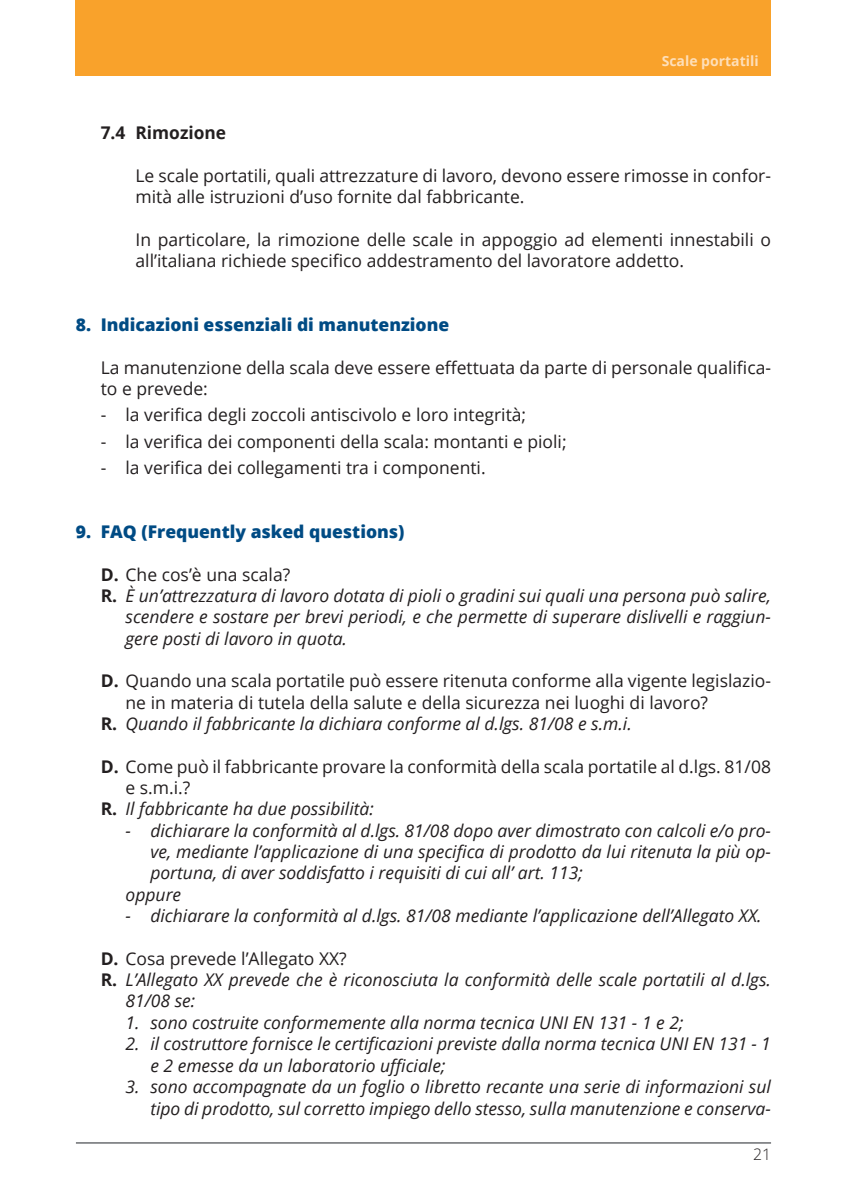
<style>
.page{position:relative;width:847px;height:1194px;background:#fff}
.page>*{position:absolute;margin:0;border:0;box-sizing:border-box;transform-origin:0 0}
.t1{font:italic 17.5px/21.3px "Open Sans";color:#231f20}
.t2{font:17.5px/21.3px "Open Sans";color:#231f20}
.t3{font:800 17.5px "Open Sans";color:#004b84}
.t4{font:700 17.5px "Open Sans";color:#231f20}
.t5{font:300 15.75px "Open Sans";color:#231f20}
.t6{font:700 14px "Open Sans";color:#fedfb9}
.s1{font-weight:700}
.s2{font-weight:700;font-style:normal}
</style>
<div class="page">
<div style="left:76px;top:0;width:694px;height:76px;background:#f9a22b"></div>
<hr style="left:76px;top:1142px;width:694px;height:1px;background:#808285">
<p class="t6" style="left:661px;top:51px;width:98px">Scale portatili</p>
<p class="t4" style="left:101px;top:120px;width:127px">7.4 Rimozione</p>
<p class="t2" style="left:101px;top:164px;width:23px">L</p>
<p class="t2" style="left:135px;top:164px;width:636px;text-indent:9px">e scale portatili, quali attrezzature di lavoro, devono essere rimosse in confor&shy;mità alle istruzioni d’uso fornite dal fabbricante.</p>
<p class="t2" style="left:135px;top:228px;width:636px">I n particolare, la rimozione delle scale in appoggio ad elementi innestabili o all’italiana richiede specifico addestramento del lavoratore addetto.</p>
<p class="t3" style="left:76px;top:311px;width:375px">8. Indicazioni essenziali di manutenzione</p>
<p class="t2" style="left:101px;top:356px;width:671px">La manutenzione della scala deve essere effettuata da parte di personale qualifica&shy;to e prevede:</p>
<p class="t2" style="left:101px;top:404px;width:427px">- la verifica degli zoccoli antiscivolo e loro integrità;</p>
<p class="t2" style="left:101px;top:430px;width:467px">- la verifica dei componenti della scala: montanti e pioli;</p>
<p class="t2" style="left:101px;top:456px;width:386px">- la verifica dei collegamenti tra i componenti.</p>
<p class="t3" style="left:76px;top:518px;width:330px">9. FAQ (Frequently asked questions)</p>
<p class="t2" style="left:101px;top:563px;width:191px"><span class="s1">D.</span> Che cos’è una scala?</p>
<p class="t1" style="left:101px;top:584px;width:671px"><span class="s2">R.</span> È un’attrezzatura di lavoro dotata di pioli o gradini sui quali una persona può salire,</p>
<p class="t1" style="left:125px;top:606px;width:646px">scendere e sostare per brevi periodi, e che permette di superare dislivelli e raggiun-</p>
<p class="t1" style="left:125px;top:627px;width:223px">gere posti di lavoro in quota.</p>
<p class="t2" style="left:101px;top:670px;width:671px"><span class="s1">D.</span> Quando una scala portatile può essere ritenuta conforme alla vigente legislazio-</p>
<p class="t2" style="left:125px;top:691px;width:584px">ne in materia di tutela della salute e della sicurezza nei luoghi di lavoro?</p>
<p class="t1" style="left:101px;top:712px;width:532px"><span class="s2">R.</span> Quando il fabbricante la dichiara conforme al d.lgs. 81/08 e s.m.i.</p>
<p class="t2" style="left:101px;top:755px;width:671px"><span class="s1">D.</span> Come può il fabbricante provare la conformità della scala portatile al d.lgs. 81/08</p>
<p class="t2" style="left:125px;top:776px;width:66px">e s.m.i.?</p>
<p class="t1" style="left:101px;top:798px;width:274px"><span class="s2">R.</span> Il fabbricante ha due possibilità:</p>
<p class="t1" style="left:125px;top:819px;width:646px">- dichiarare la conformità al d.lgs. 81/08 dopo aver dimostrato con calcoli e/o pro-</p>
<p class="t1" style="left:150px;top:840px;width:622px">ve, mediante l’applicazione di una specifica di prodotto da lui ritenuta la più op-</p>
<p class="t1" style="left:150px;top:862px;width:434px">portuna, di aver soddisfatto i requisiti di cui all’ art. 113;</p>
<p class="t1" style="left:125px;top:883px;width:57px">oppure</p>
<p class="t1" style="left:125px;top:904px;width:637px">- dichiarare la conformità al d.lgs. 81/08 mediante l’applicazione dell’Allegato XX.</p>
<p class="t2" style="left:101px;top:947px;width:247px"><span class="s1">D.</span> Cosa prevede l’Allegato XX?</p>
<p class="t1" style="left:101px;top:968px;width:671px"><span class="s2">R.</span> L’Allegato XX prevede che è riconosciuta la conformità delle scale portatili al d.lgs.</p>
<p class="t1" style="left:125px;top:990px;width:71px">81/08 se:</p>
<p class="t1" style="left:125px;top:1011px;width:559px">1. sono costruite conformemente alla norma tecnica UNI EN 131 - 1 e 2;</p>
<p class="t1" style="left:150px;top:1032px;width:622px;text-indent:-25px">2. il costruttore fornisce le certificazioni previste dalla norma tecnica UNI EN 131 - 1 e 2 emesse da un laboratorio ufficiale;</p>
<p class="t1" style="left:125px;top:1075px;width:646px;text-align:right">3. sono accompagnate da un foglio o libretto recante una serie di informazioni sul tipo di prodotto, sul corretto impiego dello stesso, sulla manutenzione e conserva-</p>
<p class="t5" style="left:752px;top:1143px;width:19px">21</p>
</div>
